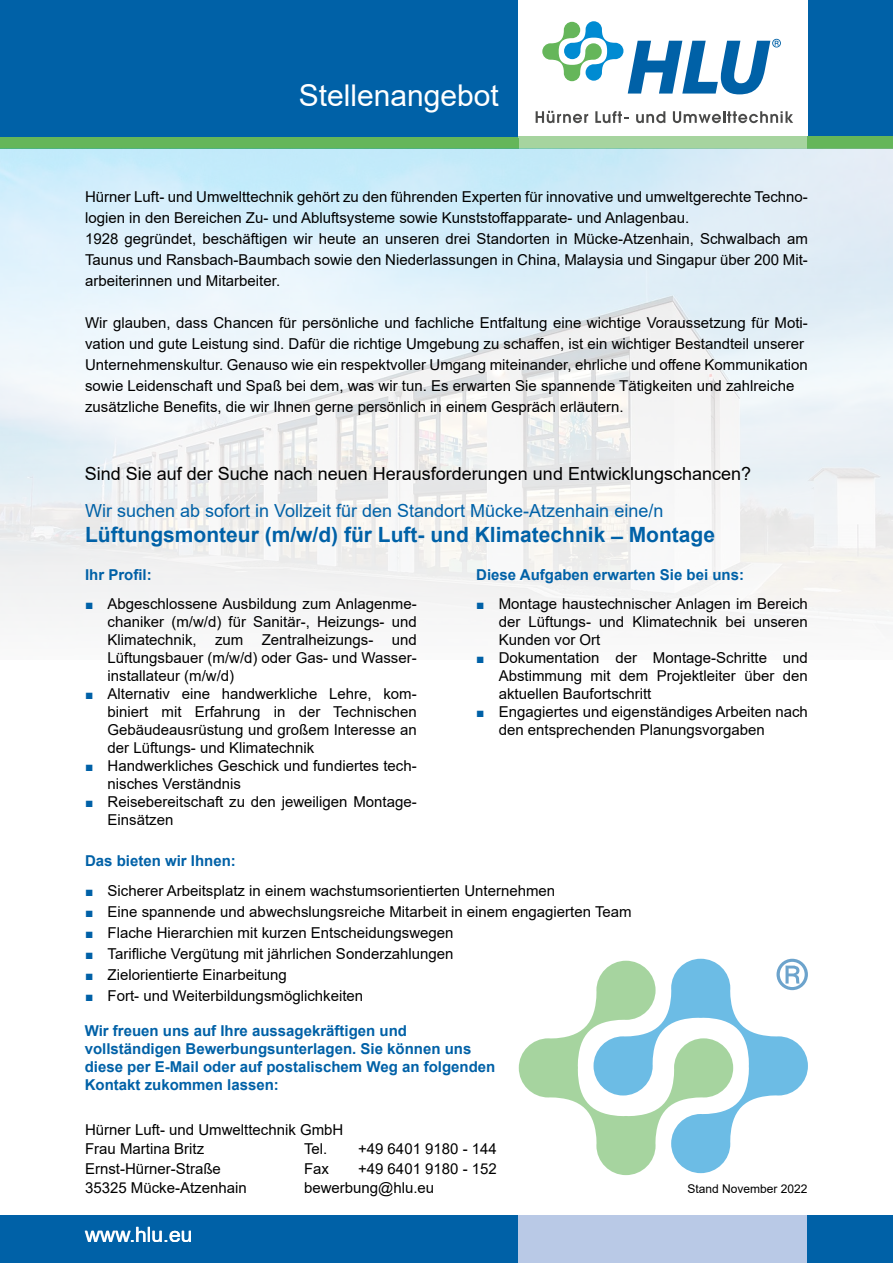
<style>
.page{position:relative;width:893px;height:1263px;background:#fff}
.page>*{position:absolute;margin:0;border:0;box-sizing:border-box;transform-origin:0 0}
.t1{font:30px "Arial";color:#fff}
.t2{font:700 21px "Arial";color:#0061a7}
.t3{font:21px "Arial";color:#fff}
.t4{font:18px "Arial";color:#000}
.t5{font:18px "Arial";color:#0061a7}
.t6{font:15px/21px "Arial";color:#000}
.t7{font:700 15px/18px "Arial";color:#0061a7}
.t8{font:12px "Arial";color:#000}
.s1{font-weight:700;color:#0061a7}
.s2{font-family:"European Pi Three";color:#0061a7}
</style>
<div class="page">
<div style="left:0;top:136px;width:519px;height:13px;background:#65b65a"></div>
<div style="left:0;top:1215px;width:519px;height:48px;background:#0061a7"></div>
<div style="left:0;top:0;width:893px;height:136px;background:#0061a7"></div>
<div style="left:519px;top:0;width:289px;height:137px;background:#fff"></div>
<svg style="left:536px;top:111px;width:52px;height:12px"></svg>
<svg style="left:595px;top:111px;width:33px;height:12px"></svg>
<svg style="left:636px;top:111px;width:29px;height:12px"></svg>
<svg style="left:673px;top:111px;width:120px;height:12px"></svg>
<svg style="left:542px;top:21px;width:239px;height:73px"></svg>
<div style="left:519px;top:1216px;width:289px;height:47px;background:#b9c9e6"></div>
<div style="left:808px;top:1216px;width:85px;height:47px;background:#0061a7"></div>
<div style="left:808px;top:136px;width:85px;height:13px;background:#65b65a"></div>
<div style="left:519px;top:136px;width:289px;height:13px;background:#a6d49f"></div>
<svg style="left:519px;top:1015px;width:184px;height:160px"></svg>
<svg style="left:593px;top:959px;width:215px;height:214px"></svg>
<img style="left:0;top:149px;width:893px;height:480px">
<h1 class="t1" style="left:299px;top:75px;width:202px">Stellenangebot</h1>
<p class="t6" style="left:85px;top:186px;width:724px">Hürner Luft- und Umwelttechnik gehört zu den führenden Experten für innovative und umweltgerechte Techno&shy;logien in den Bereichen Zu- und Abluftsysteme sowie Kunststoffapparate- und Anlagenbau.<br>1928 gegründet, beschäftigen wir heute an unseren drei Standorten in Mücke-Atzenhain, Schwalbach am Taunus und Ransbach-Baumbach sowie den Niederlassungen in China, Malaysia und Singapur über 200 Mit&shy;arbeiterinnen und Mitarbeiter.</p>
<p class="t6" style="left:85px;top:312px;width:724px">Wir glauben, dass Chancen für persönliche und fachliche Entfaltung eine wichtige Voraussetzung für Moti&shy;vation und gute Leistung sind. Dafür die richtige Umgebung zu schaffen, ist ein wichtiger Bestandteil unserer Unternehmenskultur. Genauso wie ein respektvoller Umgang miteinander, ehrliche und offene Kommunikation sowie Leidenschaft und Spaß bei dem, was wir tun. Es erwarten Sie spannende Tätigkeiten und zahlreiche zusätzliche Benefits, die wir Ihnen gerne persönlich in einem Gespräch erläutern.</p>
<p class="t4" style="left:85px;top:461px;width:668px">Sind Sie auf der Suche nach neuen Herausforderungen und Entwicklungschancen?</p>
<p class="t5" style="left:85px;top:498px;width:580px">Wir suchen ab sofort in Vollzeit für den Standort Mücke-Atzenhain eine/n</p>
<h2 class="t2" style="left:85px;top:520px;width:632px">Lüftungsmonteur (m/w/d) für Luft- und Klimatechnik ̶Montage</h2>
<p class="t6" style="left:476px;top:560px;width:333px;line-height:29.1px"><span class="s1">Diese Aufgaben erwarten Sie bei uns:<br></span><span class="s2">J</span> Montage haustechnischer Anlagen im Bereich</p>
<p class="t6" style="left:499px;top:611px;width:311px">der Lüftungs- und Klimatechnik bei unseren</p>
<p class="t6" style="left:499px;top:629px;width:103px">Kunden vor Ort</p>
<p class="t6" style="left:476px;top:647px;width:333px"><span class="s2">J</span> Dokumentation der Montage-Schritte und</p>
<p class="t6" style="left:499px;top:665px;width:311px">Abstimmung mit dem Projektleiter über den</p>
<p class="t6" style="left:499px;top:683px;width:154px">aktuellen Baufortschritt</p>
<p class="t6" style="left:476px;top:701px;width:333px"><span class="s2">J</span> Engagiertes und eigenständiges Arbeiten nach</p>
<p class="t6" style="left:499px;top:719px;width:267px">den entsprechenden Planungsvorgaben</p>
<p class="t6" style="left:85px;top:560px;width:333px;line-height:29.1px"><span class="s1">Ihr Profil:<br></span><span class="s2">J</span> Abgeschlossene Ausbildung zum Anlagenme-</p>
<p class="t6" style="left:108px;top:611px;width:311px">chaniker (m/w/d) für Sanitär-, Heizungs- und</p>
<p class="t6" style="left:108px;top:629px;width:311px">Klimatechnik, zum Zentralheizungs- und</p>
<p class="t6" style="left:108px;top:647px;width:311px">Lüftungsbauer (m/w/d) oder Gas- und Wasser-</p>
<p class="t6" style="left:108px;top:665px;width:128px">installateur (m/w/d)</p>
<p class="t6" style="left:85px;top:683px;width:333px"><span class="s2">J</span> Alternativ eine handwerkliche Lehre, kom-</p>
<p class="t6" style="left:108px;top:701px;width:311px">biniert mit Erfahrung in der Technischen</p>
<p class="t6" style="left:108px;top:719px;width:311px">Gebäudeausrüstung und großem Interesse an</p>
<p class="t6" style="left:108px;top:737px;width:208px">der Lüftungs- und Klimatechnik</p>
<p class="t6" style="left:85px;top:755px;width:333px"><span class="s2">J</span> Handwerkliches Geschick und fundiertes tech-</p>
<p class="t6" style="left:108px;top:773px;width:135px">nisches Verständnis</p>
<p class="t6" style="left:85px;top:791px;width:333px"><span class="s2">J</span> Reisebereitschaft zu den jeweiligen Montage-</p>
<p class="t6" style="left:108px;top:809px;width:67px">Einsätzen</p>
<p class="t6" style="left:85px;top:846px;width:472px;line-height:29.7px"><span class="s1">Das bieten wir Ihnen:<br></span><span class="s2">J</span> Sicherer Arbeitsplatz in einem wachstumsorientierten Unternehmen</p>
<p class="t6" style="left:85px;top:901px;width:548px"><span class="s2">J</span> Eine spannende und abwechslungsreiche Mitarbeit in einem engagierten Team <span class="s2">J</span> Flache Hierarchien mit kurzen Entscheidungswegen<br><span class="s2">J</span> Tarifliche Vergütung mit jährlichen Sonderzahlungen<br><span class="s2">J</span> Zielorientierte Einarbeitung<br><span class="s2">J</span> Fort- und Weiterbildungsmöglichkeiten</p>
<p class="t7" style="left:85px;top:1022px;width:412px">Wir freuen uns auf Ihre aussagekräftigen und vollständigen Bewerbungsunterlagen. Sie können uns diese per E-Mail oder auf postalischem Weg an folgenden Kontakt zukommen lassen:</p>
<p class="t6" style="left:85px;top:1119px;width:260px;line-height:19.5px">Hürner Luft- und Umwelttechnik GmbH<br>Frau Martina Britz<br>Ernst-Hürner-Straße<br>35325 Mücke-Atzenhain</p>
<p class="t6" style="left:304px;top:1138px;width:25px">Tel.</p>
<p class="t6" style="left:358px;top:1138px;width:140px">+49 6401 9180 - 144</p>
<p class="t6" style="left:304px;top:1158px;width:27px">Fax</p>
<p class="t6" style="left:304px;top:1158px;width:194px;line-height:19.5px;text-indent:54px">+49 6401 9180 - 152 bewerbung@hlu.eu</p>
<h2 class="t3" style="left:85px;top:1220px;width:109px">www.hlu.eu</h2>
<p class="t8" style="left:687px;top:1181px;width:122px">Stand November 2022</p>
</div>
